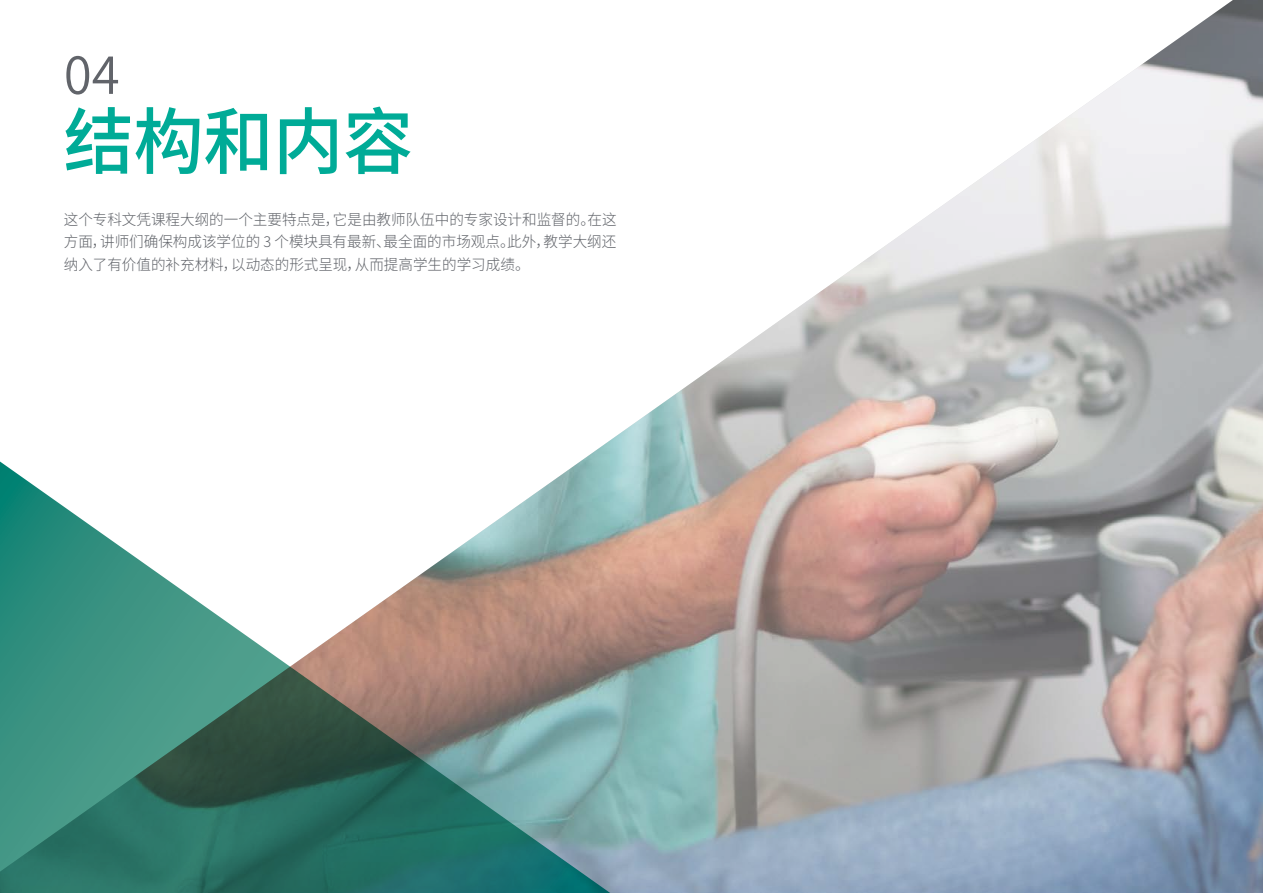
<style>
.page{position:relative;width:1263px;height:893px;background:#fff}
.page>*{position:absolute;margin:0;border:0;box-sizing:border-box;transform-origin:0 0}
.t1{font:500 72px "Source Han Sans CN";color:#00ab97}
.t2{font:52.5px "Source Han Sans CN";color:#61646a}
.t3{font:300 15px/22.5px "Source Han Sans CN";color:#61646a;text-align:justify}
</style>
<div class="page">
<img style="left:602px;top:0;width:661px;height:893px">
<svg style="left:0;top:446px;width:640px;height:447px"></svg>
<h2 class="t2" style="left:64px;top:45px;width:57px">04</h2>
<h1 class="t1" style="left:64px;top:101px;width:351px">结构和内容</h1>
<p class="t3" style="left:64px;top:208px;width:554px">这个专科文凭课程大纲的一个主要特点是，它是由教师队伍中的专家设计和监督的。在这方面，讲师们确保构成该学位的 3 个模块具有最新、最全面的市场观点。此外，教学大纲还纳入了有价值的补充材料，以动态的形式呈现，从而提高学生的学习成绩。</p>
</div>
